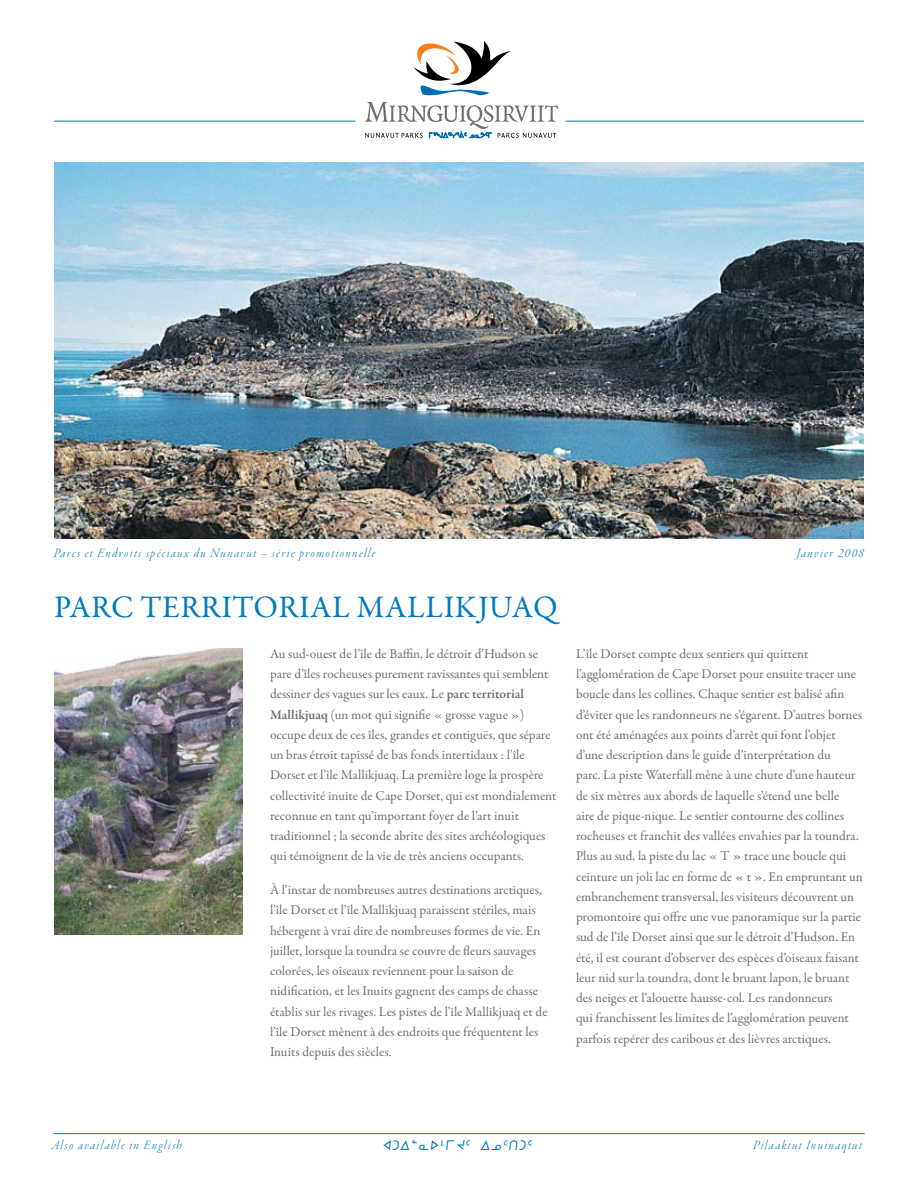
<style>
.page{position:relative;width:918px;height:1188px;background:#fff}
.page>*{position:absolute;margin:0;border:0;box-sizing:border-box;transform-origin:0 0}
.t1{font:31.5px "Garamond Premr Pro";letter-spacing:.02em;color:#007ac0}
.t2{font:13.5px/20.2px "Garamond Premr Pro";color:#6d6f71}
.t3{font:13.5px "Garamond Premr Pro Lt It Disp";letter-spacing:.1em;color:#007ac0}
.t4{font:13.5px "Prosyl Plain";color:#007ac0}
.s1{font-weight:600}
</style>
<div class="page">
<img style="left:54px;top:162px;width:810px;height:377px">
<svg style="left:413px;top:41px;width:97px;height:55px"></svg>
<svg style="left:365px;top:102px;width:193px;height:36px"></svg>
<hr style="left:566px;top:121px;width:298px;height:1px;background:#007ac0">
<hr style="left:54px;top:121px;width:302px;height:1px;background:#007ac0">
<img style="left:54px;top:648px;width:189px;height:286px">
<hr style="left:54px;top:1133px;width:811px;height:1px;background:#007ac0">
<p class="t3" style="left:54px;top:546px;width:323px">Parcs et Endroits spéciaux du Nunavut – série promotionnelle</p>
<p class="t3" style="left:797px;top:546px;width:69px">Janvier 2008</p>
<h1 class="t1" style="left:54px;top:588px;width:263px">Parc te rritorial</h1>
<h1 class="t1" style="left:356px;top:588px;width:47px">Malli</h1>
<h1 class="t1" style="left:455px;top:588px;width:104px">kjua q</h1>
<p class="t2" style="left:270px;top:644px;width:288px">Au sud‑ouest de l’île de Baffin, le détroit d’Hudson se pare d’îles rocheuses purement ravissantes qui semblent dessiner des vagues sur les eaux. Le <span class="s1">parc territorial Mallikjuaq</span> (un mot qui signifie « grosse vague ») occupe deux de ces îles, grandes et contiguës, que sépare un bras étroit tapissé de bas fonds intertidaux : l’île Dorset et l’île Mallikjuaq. La première loge la prospère collectivité inuite de Cape Dorset, qui est mondialement reconnue en tant qu’important foyer de l’art inuit traditionnel ; la seconde abrite des sites archéologiques qui témoignent de la vie de très anciens occupants.</p>
<p class="t2" style="left:270px;top:880px;width:279px">À l’instar de nombreuses autres destinations arctiques, l’île Dorset et l’île Mallikjuaq paraissent stériles, mais hébergent à vrai dire de nombreuses formes de vie. En juillet, lorsque la toundra se couvre de fleurs sauvages colorées, les oiseaux reviennent pour la saison de nidification, et les Inuits gagnent des camps de chasse établis sur les rivages. Les pistes de l’île Mallikjuaq et de l’île Dorset mènent à des endroits que fréquentent les Inuits depuis des siècles.</p>
<p class="t2" style="left:576px;top:644px;width:288px">L’île Dorset compte deux sentiers qui quittent l’agglomération de Cape Dorset pour ensuite tracer une boucle dans les collines. Chaque sentier est balisé afin d’éviter que les randonneurs ne s’égarent. D’autres bornes ont été aménagées aux points d’arrêt qui font l’objet d’une description dans le guide d’interprétation du<br>parc. La piste Waterfall mène à une chute d’une hauteur de six mètres aux abords de laquelle s’étend une belle<br>aire de pique‑nique. Le sentier contourne des collines rocheuses et franchit des vallées envahies par la toundra.<br>Plus au sud, la piste du lac « T » trace une boucle qui ceinture un joli lac en forme de « t ». En empruntant un embranchement transversal, les visiteurs découvrent un promontoire qui offre une vue panoramique sur la partie sud de l’île Dorset ainsi que sur le détroit d’Hudson. En été, il est courant d’observer des espèces d’oiseaux faisant leur nid sur la toundra, dont le bruant lapon, le bruant des neiges et l’alouette hausse-col. Les randonneurs<br>qui franchissent les limites de l’agglomération peuvent parfois repérer des caribous et des lièvres arctiques.</p>
<p class="t3" style="left:52px;top:1138px;width:131px">Also available in English</p>
<p class="t4" style="left:382px;top:1138px;width:153px">XGW8NS7UJ5 WK5TG5</p>
<p class="t3" style="left:753px;top:1138px;width:110px">Pilaaktut Inuinaqtut</p>
</div>
